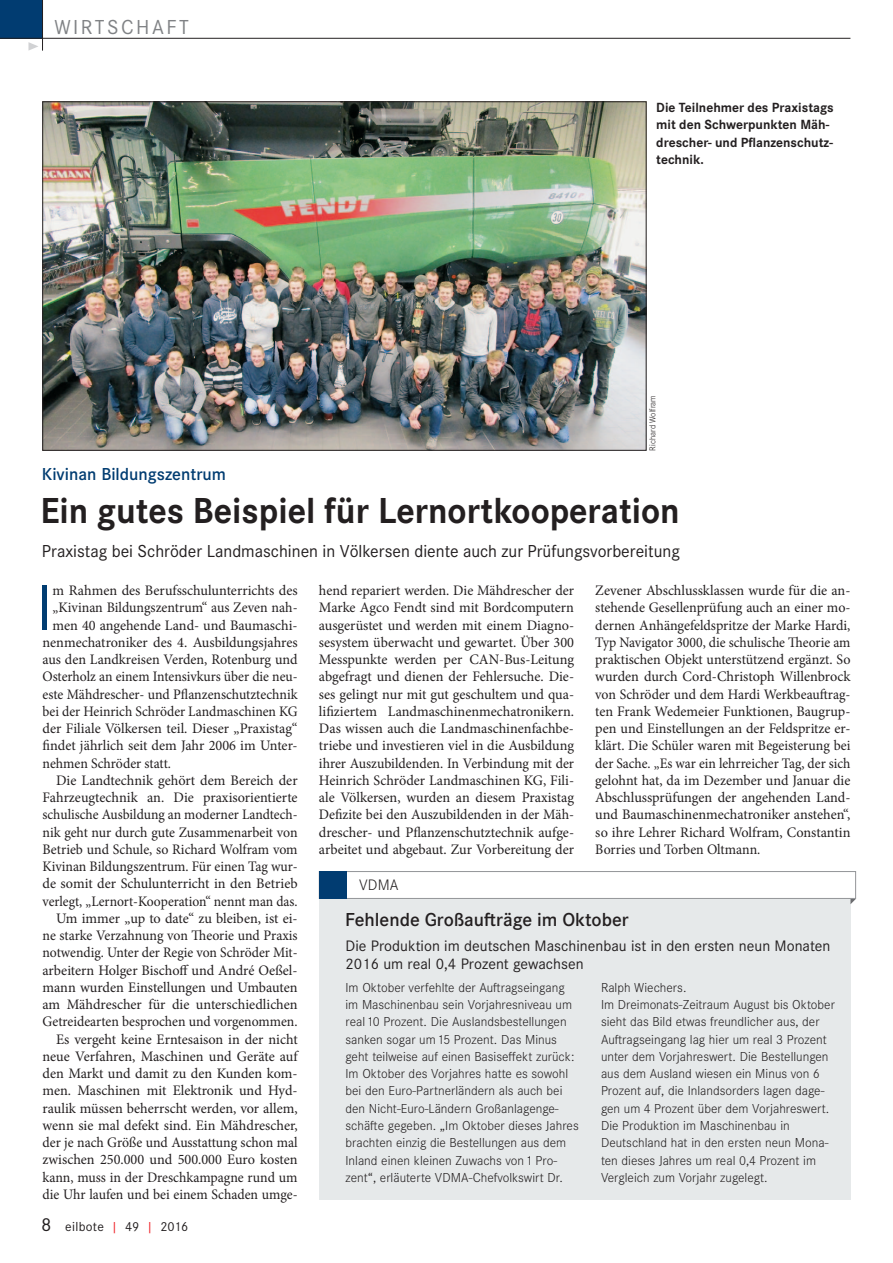
<style>
.page{position:relative;width:893px;height:1263px;background:#fff}
.page>*{position:absolute;margin:0;border:0;box-sizing:border-box;transform-origin:0 0}
.t1{font:66.3px "Corporate S Pro";color:#013c71;scale:.95 1}
.t2{font:700 37.5px "Corporate S Pro";color:#231f20;scale:.95 1}
.t3{font:21px "Corporate S Pro";letter-spacing:.12em;color:#808285}
.t4{font:600 19.5px "Corporate S Pro";color:#231f20}
.t5{font:18px "Corporate S Pro";color:#231f20}
.t6{font:600 18px "Corporate S Pro";color:#013c71}
.t7{font:15.75px/18.8px "Corporate S Pro";color:#231f20}
.t8{font:300 15.75px "Corporate S Pro";color:#231f20}
.t9{font:14.55px/17.2px "Minion Pro";color:#231f20;text-align:justify}
.t10{font:14.55px "Minion Pro";color:#231f20;scale:.95 1}
.t11{font:14.55px "Minion Pro";color:#231f20;scale:.94 1}
.t12{font:14.55px "Minion Pro";color:#231f20;scale:.96 1}
.t13{font:700 13.8px/17.2px "Corporate S Pro";color:#231f20}
.t14{font:300 13.5px/17.2px "Corporate S Pro";color:#231f20}
.t15{font:13.5px "Corporate S Pro";letter-spacing:.01em;color:#231f20}
.t16{font:300 9px "Corporate S Pro";color:#231f20;scale:.95 1}
.s1{font-size:19.5px}
.s2{color:#ee1d23}
</style>
<div class="page">
<div style="left:0;top:0;width:43px;height:38px;background:#013c71"></div>
<svg style="left:28px;top:42px;width:10px;height:9px"></svg>
<hr style="left:42px;top:0;width:1px;height:51px;background:#231f20">
<hr style="left:0;top:38px;width:850px;height:1px;background:#231f20">
<img style="left:45px;top:104px;width:599px;height:344px">
<div style="left:319px;top:871px;width:531px;height:328px;background:#e6e9ea"></div>
<svg style="left:850px;top:899px;width:6px;height:5px"></svg>
<div style="left:319px;top:871px;width:537px;height:28px;background:#fff;border:1px solid #939598"></div>
<div style="left:319px;top:871px;width:28px;height:28px;background:#013c71"></div>
<h3 class="t3" style="left:54px;top:12px;width:136px">wirtschaft</h3>
<p class="t6" style="left:42px;top:461px;width:186px">Kivinan Bildungszentrum</p>
<p class="t13" style="left:656px;top:98px;width:179px">Die Teilnehmer des Praxistags mit den Schwerpunkten Mäh&shy;drescher- und Pflanzenschutz&shy;technik.</p>
<p class="t16" style="left:646px;top:450px;width:60px;rotate:-90deg">Richard Wolfram</p>
<h2 class="t2" style="left:40px;top:481px;width:675px">Ein gutes Beispiel für Lernortkooperation</h2>
<p class="t5" style="left:42px;top:538px;width:639px">Praxistag bei Schröder Landmaschinen in Völkersen diente auch zur Prüfungsvorbereitung</p>
<h1 class="t1" style="left:37px;top:559px;width:7px">I</h1>
<p class="t9" style="left:53px;top:582px;width:246px">m Rahmen des Berufsschulunterrichts des</p>
<p class="t12" style="left:53px;top:598px;width:257px">„Kivinan Bildungszentrum“ aus Zeven nah-</p>
<p class="t9" style="left:53px;top:616px;width:246px">men 40 angehende Land- und Baumaschi-</p>
<p class="t9" style="left:43px;top:634px;width:257px">nenmechatroniker des 4. Ausbildungsjahres</p>
<p class="t9" style="left:43px;top:651px;width:257px">aus den Landkreisen Verden, Rotenburg und</p>
<p class="t11" style="left:43px;top:667px;width:273px">Osterholz an einem Intensivkurs über die neu-</p>
<p class="t10" style="left:43px;top:684px;width:270px">este Mähdrescher- und Pflanzenschutztechnik</p>
<p class="t11" style="left:43px;top:701px;width:273px">bei der Heinrich Schröder Landmaschinen KG</p>
<p class="t9" style="left:43px;top:720px;width:257px">der Filiale Völkersen teil. Dieser „Praxistag“</p>
<p class="t9" style="left:43px;top:737px;width:257px">findet jährlich seit dem Jahr 2006 im Unter-</p>
<p class="t10" style="left:43px;top:753px;width:137px">nehmen Schröder statt.</p>
<p class="t9" style="left:56px;top:772px;width:243px">Die Landtechnik gehört dem Bereich der</p>
<p class="t9" style="left:43px;top:789px;width:257px">Fahrzeugtechnik an. Die praxisorientierte</p>
<p class="t11" style="left:43px;top:805px;width:273px">schulische Ausbildung an moderner Landtech-</p>
<p class="t10" style="left:43px;top:822px;width:270px">nik geht nur durch gute Zusammenarbeit von</p>
<p class="t10" style="left:43px;top:839px;width:270px">Betrieb und Schule, so Richard Wolfram vom</p>
<p class="t10" style="left:43px;top:857px;width:270px">Kivinan Bildungszentrum. Für einen Tag wur-</p>
<p class="t9" style="left:43px;top:875px;width:257px">de somit der Schulunterricht in den Betrieb</p>
<p class="t11" style="left:43px;top:891px;width:273px">verlegt, „Lernort-Kooperation“ nennt man das.</p>
<p class="t9" style="left:56px;top:910px;width:243px">Um immer „up to date“ zu bleiben, ist ei-</p>
<p class="t10" style="left:43px;top:926px;width:270px">ne starke Verzahnung von Theorie und Praxis</p>
<p class="t11" style="left:43px;top:943px;width:273px">notwendig. Unter der Regie von Schröder Mit-</p>
<p class="t9" style="left:43px;top:961px;width:257px">arbeitern Holger Bischoff und André Oeßel-</p>
<p class="t9" style="left:43px;top:979px;width:257px">mann wurden Einstellungen und Umbauten</p>
<p class="t9" style="left:43px;top:996px;width:257px">am Mähdrescher für die unterschiedlichen</p>
<p class="t10" style="left:43px;top:1012px;width:270px">Getreidearten besprochen und vorgenommen.</p>
<p class="t9" style="left:56px;top:1030px;width:243px">Es vergeht keine Erntesaison in der nicht</p>
<p class="t9" style="left:43px;top:1048px;width:257px">neue Verfahren, Maschinen und Geräte auf</p>
<p class="t9" style="left:43px;top:1065px;width:257px">den Markt und damit zu den Kunden kom-</p>
<p class="t9" style="left:43px;top:1082px;width:257px">men. Maschinen mit Elektronik und Hyd-</p>
<p class="t9" style="left:43px;top:1099px;width:257px">raulik müssen beherrscht werden, vor allem,</p>
<p class="t9" style="left:43px;top:1117px;width:257px">wenn sie mal defekt sind. Ein Mähdrescher,</p>
<p class="t10" style="left:43px;top:1133px;width:270px">der je nach Größe und Ausstattung schon mal</p>
<p class="t9" style="left:43px;top:1151px;width:257px">zwischen 250.000 und 500.000 Euro kosten</p>
<p class="t10" style="left:43px;top:1167px;width:270px">kann, muss in der Dreschkampagne rund um</p>
<p class="t10" style="left:43px;top:1184px;width:270px">die Uhr laufen und bei einem Schaden umge-</p>
<p class="t15" style="left:41px;top:1216px;width:149px"><span class="s1">8</span> eilbote <span class="s2">|</span> 49 <span class="s2">|</span> 2016</p>
<p class="t9" style="left:319px;top:582px;width:257px">hend repariert werden. Die Mähdrescher der Marke Agco Fendt sind mit Bordcomputern ausgerüstet und werden mit einem Diagno&shy;sesystem überwacht und gewartet. Über 300<br>Messpunkte werden per CAN-Bus-Leitung abgefragt und dienen der Fehlersuche. Die&shy;ses gelingt nur mit gut geschultem und qua&shy;lifiziertem Landmaschinenmechatronikern.<br>Das wissen auch die Landmaschinenfachbe&shy;triebe und investieren viel in die Ausbildung ihrer Auszubildenden. In Verbindung mit der Heinrich Schröder Landmaschinen KG, Fili&shy;ale Völkersen, wurden an diesem Praxistag Defizite bei den Auszubildenden in der Mäh&shy;drescher- und Pflanzenschutztechnik aufge&shy;arbeitet und abgebaut. Zur Vorbereitung der</p>
<p class="t9" style="left:595px;top:582px;width:257px">Zevener Abschlussklassen wurde für die an&shy;stehende Gesellenprüfung auch an einer mo&shy;dernen Anhängefeldspritze der Marke Hardi, Typ Navigator 3000, die schulische Theorie am praktischen Objekt unterstützend ergänzt. So wurden durch Cord-Christoph Willenbrock von Schröder und dem Hardi Werkbeauftrag&shy;ten Frank Wedemeier Funktionen, Baugrup&shy;pen und Einstellungen an der Feldspritze er&shy;klärt. Die Schüler waren mit Begeisterung bei der Sache. „Es war ein lehrreicher Tag, der sich gelohnt hat, da im Dezember und Januar die Abschlussprüfungen der angehenden Land&shy;und Baumaschinenmechatroniker anstehen“, so ihre Lehrer Richard Wolfram, Constantin Borries und Torben Oltmann.</p>
<p class="t8" style="left:359px;top:874px;width:41px">VDMA</p>
<h3 class="t4" style="left:345px;top:905px;width:285px">Fehlende Großaufträge im Oktober</h3>
<p class="t7" style="left:345px;top:935px;width:486px">Die Produktion im deutschen Maschinenbau ist in den ersten neun Monaten<br>2016 um real 0,4 Prozent gewachsen</p>
<p class="t14" style="left:345px;top:978px;width:235px">Im Oktober verfehlte der Auftragseingang im Maschinenbau sein Vorjahresniveau um real 10 Prozent. Die Auslandsbestellungen sanken sogar um 15 Prozent. Das Minus geht teilweise auf einen Basiseffekt zurück:<br>Im Oktober des Vorjahres hatte es sowohl bei den Euro-Partnerländern als auch bei den Nicht-Euro-Ländern Großanlagenge&shy;schäfte gegeben. „Im Oktober dieses Jahres brachten einzig die Bestellungen aus dem Inland einen kleinen Zuwachs von 1 Pro&shy;zent“, erläuterte VDMA-Chefvolkswirt Dr.</p>
<p class="t14" style="left:601px;top:978px;width:235px">Ralph Wiechers.<br>Im Dreimonats-Zeitraum August bis Oktober sieht das Bild etwas freundlicher aus, der Auftragseingang lag hier um real 3 Prozent unter dem Vorjahreswert. Die Bestellungen aus dem Ausland wiesen ein Minus von 6<br>Prozent auf, die Inlandsorders lagen dage&shy;gen um 4 Prozent über dem Vorjahreswert.<br>Die Produktion im Maschinenbau in Deutschland hat in den ersten neun Mona&shy;ten dieses Jahres um real 0,4 Prozent im Vergleich zum Vorjahr zugelegt.</p>
</div>
